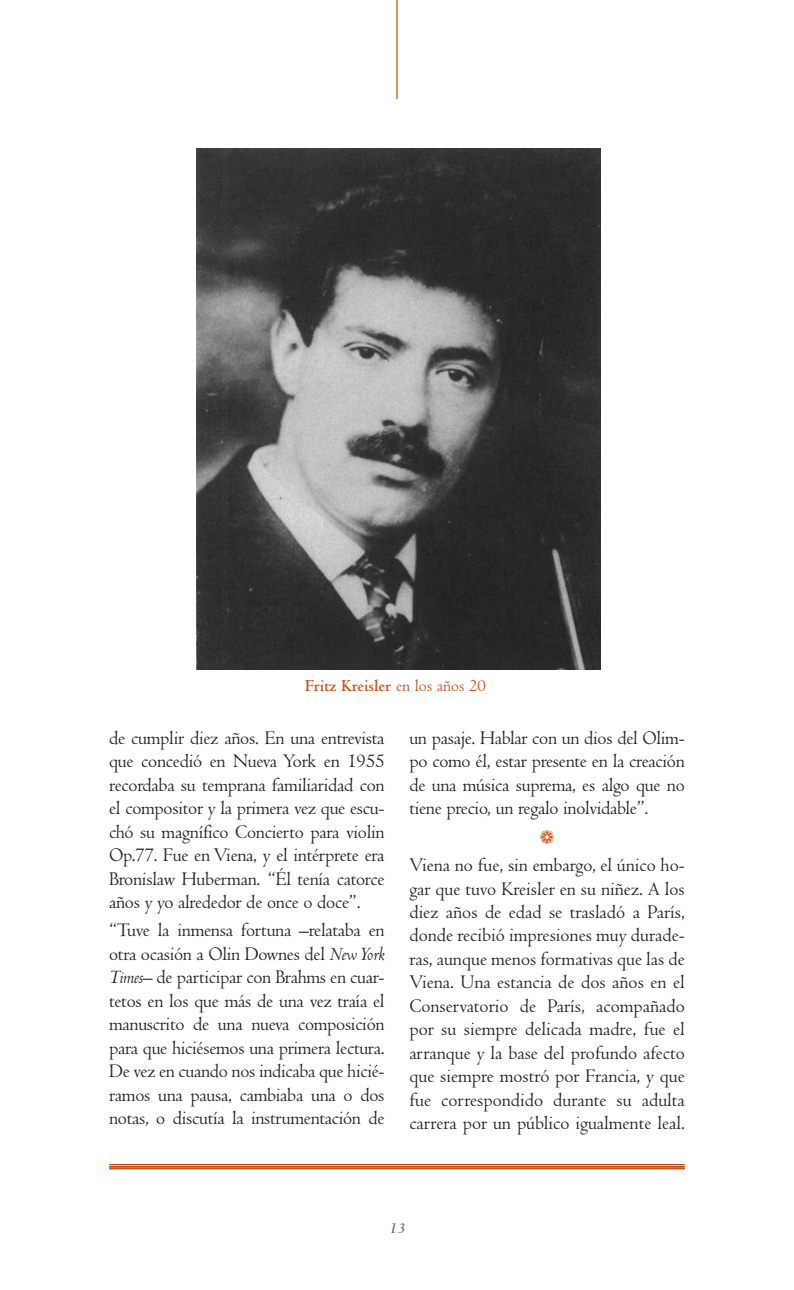
<style>
.page{position:relative;width:794px;height:1290px;background:#fff}
.page>*{position:absolute;margin:0;border:0;box-sizing:border-box;transform-origin:0 0}
.t1{font:19.95px/23.4px "Centaur";letter-spacing:-.015em;color:#231f20;text-align:justify}
.t2{font:700 17.5px "Centaur";color:#cb521e}
.t3{font:italic 700 15.75px "Centaur";color:#6d6e70}
.s1{font-weight:400}
.s2{font-style:italic}
</style>
<div class="page">
<hr style="left:109px;top:1164px;width:576px;height:1px;background:#cb521e">
<hr style="left:396px;top:0;width:1px;height:99px;background:#cb521e">
<hr style="left:109px;top:1166px;width:576px;height:1px;background:#cb521e">
<hr style="left:109px;top:1167px;width:576px;height:2px;background:#cb521e">
<img style="left:197px;top:149px;width:404px;height:521px">
<p class="t2" style="left:305px;top:679px;width:182px">Fritz Kreisler <span class="s1">en los años 20</span></p>
<p class="t1" style="left:109px;top:728px;width:277px">de cumplir diez años. En una entrevista que concedió en Nueva York en 1955 recordaba su temprana familiaridad con el compositor y la primera vez que escu&shy;chó su magnífico Concierto para violin Op.77. Fue en Viena, y el intérprete era Bronislaw Huberman. “Él tenía catorce años y yo alrededor de once o doce”.</p>
<p class="t1" style="left:109px;top:921px;width:277px">“Tuve la inmensa fortuna –relataba en otra ocasión a Olin Downes del <span class="s2">New York Times</span>– de participar con Brahms en cuar&shy;tetos en los que más de una vez traía el manuscrito de una nueva composición para que hiciésemos una primera lectura.<br>De vez en cuando nos in di caba que hicié&shy;ramos una pausa, cambiaba una o dos notas, o discutía la instrumentación de</p>
<p class="t1" style="left:409px;top:728px;width:277px">un pasaje. Hablar con un dios del Olim - po como él, estar presente en la creación de una música su pre ma, es algo que no tiene precio, un regalo inolvidable”.</p>
<p class="t1" style="left:409px;top:855px;width:277px">Viena no fue, sin embargo, el único ho - gar que tuvo Kreisler en su niñez. A los diez años de edad se trasladó a París, don de recibió impresiones muy durade&shy;ras, aunque menos formativas que las de Viena. Una estancia de dos años en el Conservatorio de París, acompañado por su siempre delicada madre, fue el arranque y la base del profundo afecto que siempre mostró por Francia, y que fue correspondido durante su adulta ca rrera por un público igualmente leal.</p>
<p class="t3" style="left:389px;top:1222px;width:17px">13</p>
</div>
